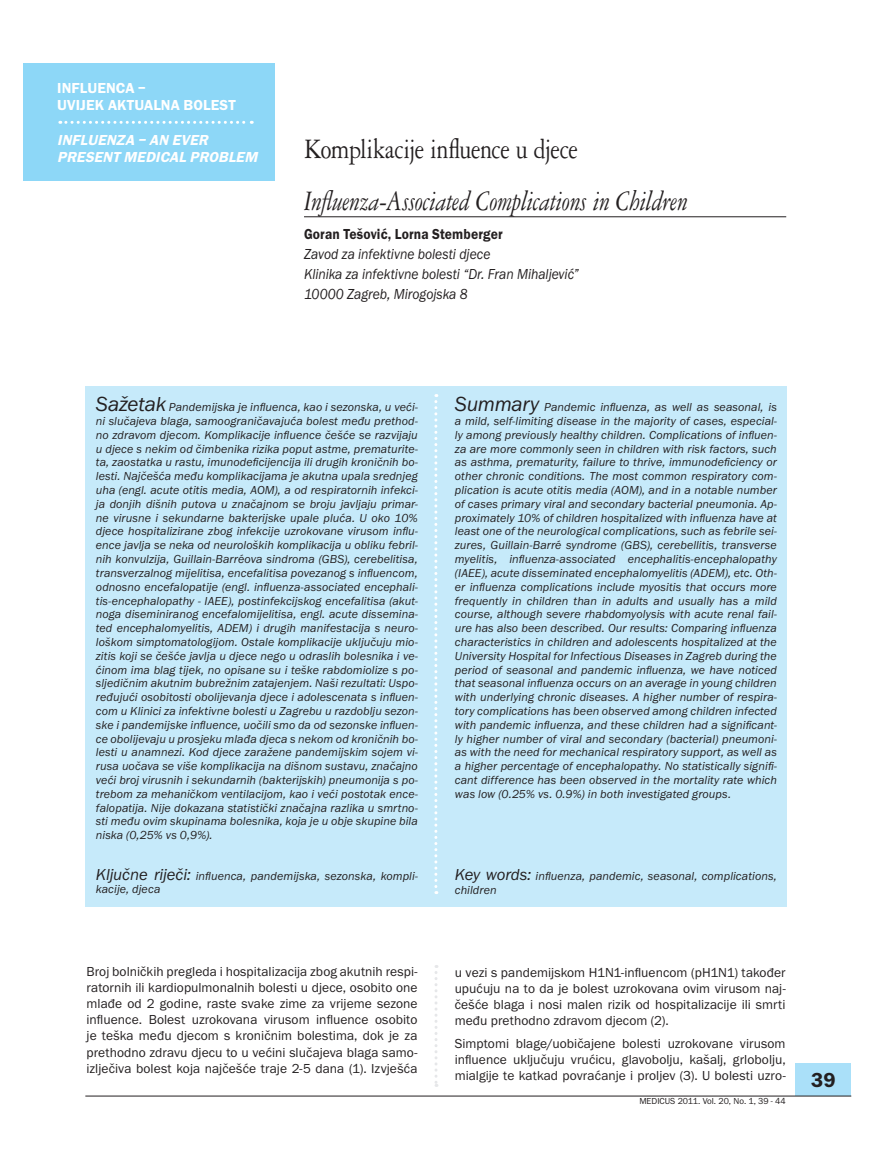
<style>
.page{position:relative;width:872px;height:1170px;background:#fff}
.page>*{position:absolute;margin:0;border:0;box-sizing:border-box;transform-origin:0 0}
.t1{font:italic 30px "Garamond Three";letter-spacing:-.015em;color:#231f20;scale:.8 1}
.t2{font:30px "Garamond Three";letter-spacing:-.02em;color:#231f20;scale:.8 1}
.t3{font:600 21px "Franklin Got ITCM";color:#231f20}
.t4{font:italic 15px/20.1px "Franklin Got ITCM";color:#231f20;scale:.9 1}
.t5{font:italic 600 15px/17.2px "Franklin Got ITCM";color:#fff}
.t6{font:600 15px/17.2px "Franklin Got ITCM";letter-spacing:.005em;color:#fff}
.t7{font:600 15px "Franklin Got ITCM";letter-spacing:.01em;color:#231f20;scale:.9 1}
.t8{font:13.5px/16.2px "Franklin Got ITCM";letter-spacing:.005em;color:#231f20;text-align:justify}
.t9{font:italic 12px/13.8px "Franklin Got ITCM";letter-spacing:.005em;color:#231f20;text-align:justify}
.t10{font:9px "Franklin Got ITCM";color:#231f20}
.s1{font-size:21px}
.s2{font-size:16.5px}
</style>
<div class="page">
<div style="left:795px;top:1063px;width:56px;height:32px;background:#aae0f9"></div>
<hr style="left:85px;top:1095px;width:766px;height:1px;background:#231f20">
<div style="left:23px;top:64px;width:252px;height:117px;background:#8dd7f7"></div>
<div style="left:86px;top:386px;width:700px;height:520px;background:#c6eafa"></div>
<svg style="left:434px;top:394px;width:3px;height:500px"></svg>
<svg style="left:60px;top:121px;width:192px;height:3px"></svg>
<svg style="left:434px;top:965px;width:3px;height:121px"></svg>
<hr style="left:304px;top:216px;width:482px;height:1px;background:#231f20">
<p class="t6" style="left:57px;top:79px;width:180px">INFLUENCA –<br>UVIJEK AKTUALNA BOLEST</p>
<p class="t5" style="left:57px;top:131px;width:205px">INFLUENZA – AN EVER<br>PRESENT MEDICAL PROBLEM</p>
<h1 class="t2" style="left:304px;top:133px;width:344px">Komplikacije influence u djece</h1>
<h1 class="t1" style="left:304px;top:185px;width:481px">Influenza-Associated Complications in Children</h1>
<p class="t7" style="left:304px;top:225px;width:222px">Goran Tešović, Lorna Stemberger</p>
<p class="t4" style="left:304px;top:244px;width:307px">Zavod za infektivne bolesti djece<br>Klinika za infektivne bolesti “Dr. Fran Mihaljević”<br>10000 Zagreb, Mirogojska 8</p>
<p class="t9" style="left:96px;top:400px;width:323px"><span class="s1">Sažetak</span> Pandemijska je influenca, kao i sezonska, u veći&shy;ni slučajeva blaga, samoograničavajuća bolest među prethod&shy;no zdravom djecom. Komplikacije influence češće se razvijaju u djece s nekim od čimbenika rizika poput astme, prematurite&shy;ta, zaostatka u rastu, imunodeficijencija ili drugih kroničnih bo&shy;lesti. Najčešća među komplikacijama je akutna upala srednjeg uha (engl. acute otitis media, AOM), a od respiratornih infekci&shy;ja donjih dišnih putova u značajnom se broju javljaju primar&shy;ne virusne i sekundarne bakterijske upale pluća. U oko 10% djece hospitalizirane zbog infekcije uzrokovane virusom influ&shy;ence javlja se neka od neuroloških komplikacija u obliku febril&shy;nih konvulzija, Guillain-Barréova sindroma (GBS), cerebelitisa, transverzalnog mijelitisa, encefalitisa povezanog s influencom, odnosno encefalopatije (engl. influenza-associated encephali&shy;tis-encephalopathy - IAEE), postinfekcijskog encefalitisa (akut&shy;noga diseminiranog encefalomijelitisa, engl. acute dissemina&shy;ted encephalomyelitis, ADEM) i drugih manifestacija s neuro&shy;loškom simptomatologijom. Ostale komplikacije uključuju mio&shy;zitis koji se češće javlja u djece nego u odraslih bolesnika i ve&shy;ćinom ima blag tijek, no opisane su i teške rabdomiolize s po&shy;sljedičnim akutnim bubrežnim zatajenjem. Naši rezultati: Uspo&shy;ređujući osobitosti obolijevanja djece i adolescenata s influen&shy;com u Klinici za infektivne bolesti u Zagrebu u razdoblju sezon&shy;ske i pandemijske influence, uočili smo da od sezonske influen&shy;ce obolijevaju u prosjeku mlađa djeca s nekom od kroničnih bo&shy;lesti u anamnezi. Kod djece zaražene pandemijskim sojem vi&shy;rusa uočava se više komplikacija na dišnom sustavu, značajno veći broj virusnih i sekundarnih (bakterijskih) pneumonija s po&shy;trebom za mehaničkom ventilacijom, kao i veći postotak ence&shy;falopatija. Nije dokazana statistički značajna razlika u smrtno&shy;sti među ovim skupinama bolesnika, koja je u obje skupine bila niska (0,25% vs 0,9%).</p>
<p class="t9" style="left:96px;top:869px;width:323px"><span class="s2">Ključne riječi:</span> influenca, pandemijska, sezonska, kompli&shy;kacije, djeca</p>
<p class="t8" style="left:87px;top:963px;width:332px">Broj bolničkih pregleda i hospitalizacija zbog akutnih respi&shy;ratornih ili kardiopulmonalnih bolesti u djece, osobito one mlađe od 2 godine, raste svake zime za vrijeme sezone influence. Bolest uzrokovana virusom influence osobito je teška među djecom s kroničnim bolestima, dok je za prethodno zdravu djecu to u većini slučajeva blaga samo&shy;izlječiva bolest koja najčešće traje 2-5 dana (1). Izvješća</p>
<p class="t9" style="left:455px;top:400px;width:323px"><span class="s1">Summary</span> Pandemic influenza, as well as seasonal, is a mild, self-limiting disease in the majority of cases, especial&shy;ly among previously healthy children. Complications of influen&shy;za are more commonly seen in children with risk factors, such as asthma, prematurity, failure to thrive, immunodeficiency or other chronic conditions. The most common respiratory com&shy;plication is acute otitis media (AOM), and in a notable number of cases primary viral and secondary bacterial pneumonia. Ap&shy;proximately 10% of children hospitalized with influenza have at least one of the neurological complications, such as febrile sei&shy;zures, Guillain-Barré syndrome (GBS), cerebellitis, transverse myelitis, influenza-associated encephalitis-encephalopathy (IAEE), acute disseminated encephalomyelitis (ADEM), etc. Oth&shy;er influenza complications include myositis that occurs more frequently in children than in adults and usually has a mild course, although severe rhabdomyolysis with acute renal fail&shy;ure has also been described. Our results: Comparing influenza characteristics in children and adolescents hospitalized at the University Hospital for Infectious Diseases in Zagreb during the period of seasonal and pandemic influenza, we have noticed that seasonal influenza occurs on an average in young children with underlying chronic diseases. A higher number of respira&shy;tory complications has been observed among children infected with pandemic influenza, and these children had a significant&shy;ly higher number of viral and secondary (bacterial) pneumoni&shy;as with the need for mechanical respiratory support, as well as a higher percentage of encephalopathy. No statistically signifi&shy;cant difference has been observed in the mortality rate which was low (0.25% vs. 0.9%) in both investigated groups.</p>
<p class="t9" style="left:455px;top:869px;width:323px"><span class="s2">Key words:</span> influenza, pandemic, seasonal, complications, children</p>
<p class="t8" style="left:455px;top:964px;width:332px">u vezi s pandemijskom H1N1-influencom (pH1N1) također upućuju na to da je bolest uzrokovana ovim virusom naj&shy;češće blaga i nosi malen rizik od hospitalizacije ili smrti među prethodno zdravom djecom (2).</p>
<p class="t8" style="left:455px;top:1035px;width:332px">Simptomi blage/uobičajene bolesti uzrokovane virusom influence uključuju vrućicu, glavobolju, kašalj, grlobolju, mialgije te katkad povraćanje i proljev (3). U bolesti uzro-</p>
<p class="t10" style="left:639px;top:1096px;width:148px">MEDICUS 2011. Vol. 20, No. 1, 39 - 44</p>
<h2 class="t3" style="left:811px;top:1068px;width:26px">39</h2>
</div>
